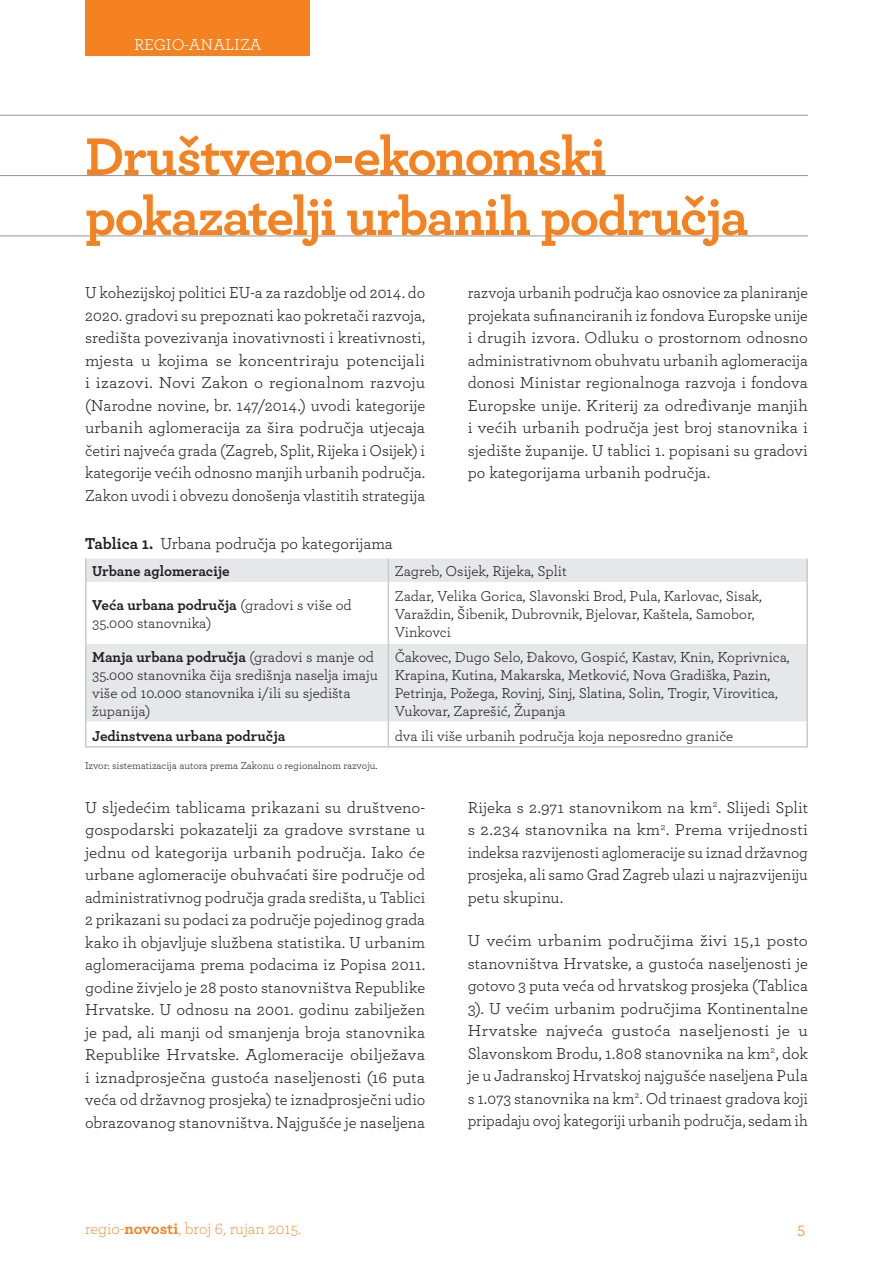
<style>
.page{position:relative;width:893px;height:1263px;background:#fff}
.page>*{position:absolute;margin:0;border:0;box-sizing:border-box;transform-origin:0 0}
.t1{font:700 55.5px/60px "Archer Pro";letter-spacing:-.03em;color:#f58220}
.t2{font:16.5px/22.5px "Archer Pro";color:#231f20;text-align:justify}
.t3{font:16.5px/22.5px "Archer Pro";color:#231f20;text-align:justify;scale:1.05 1}
.t4{font:16.5px/22.5px "Archer Pro";color:#231f20;text-align:justify;scale:.95 1}
.t5{font:300 16.5px "Archer Pro";color:#f58220}
.t6{font:16.5px "Archer Pro";color:#fff}
.t7{font:16.5px "Archer Pro";color:#f58220}
.t8{font:15px/18px "Archer Pro";color:#231f20}
.t9{font:700 15px "Archer Pro";color:#231f20}
.t10{font:10.5px "Archer Pro";color:#231f20}
.s1{font-weight:700}
</style>
<div class="page">
<hr style="left:0;top:175px;width:808px;height:1px;background:#939598">
<hr style="left:0;top:115px;width:808px;height:1px;background:#939598">
<hr style="left:0;top:236px;width:808px;height:1px;background:#939598">
<div style="left:85px;top:0;width:225px;height:55px;background:#f58220"></div>
<svg style="left:87px;top:559px;width:719px;height:162px;fill:#e6e7e9"></svg>
<hr style="left:87px;top:582px;width:301px;height:1px;background:#fff">
<hr style="left:389px;top:582px;width:417px;height:1px;background:#fff">
<hr style="left:87px;top:643px;width:301px;height:1px;background:#fff">
<hr style="left:389px;top:643px;width:417px;height:1px;background:#fff">
<hr style="left:85px;top:559px;width:2px;height:24px;background:#c9cacc">
<svg style="left:388px;top:559px;width:1px;height:24px"></svg>
<hr style="left:806px;top:559px;width:2px;height:24px;background:#c9cacc">
<hr style="left:85px;top:583px;width:2px;height:60px;background:#c9cacc">
<hr style="left:388px;top:583px;width:1px;height:60px;background:#c9cacc">
<hr style="left:806px;top:583px;width:2px;height:60px;background:#c9cacc">
<hr style="left:85px;top:643px;width:2px;height:79px;background:#c9cacc">
<hr style="left:388px;top:643px;width:1px;height:79px;background:#c9cacc">
<hr style="left:806px;top:643px;width:2px;height:79px;background:#c9cacc">
<hr style="left:85px;top:722px;width:2px;height:24px;background:#c9cacc">
<svg style="left:388px;top:722px;width:1px;height:24px"></svg>
<hr style="left:806px;top:722px;width:2px;height:24px;background:#c9cacc">
<hr style="left:85px;top:746px;width:303px;height:2px;background:#c9cacc">
<hr style="left:388px;top:746px;width:420px;height:2px;background:#c9cacc">
<p class="t6" style="left:134px;top:33px;width:129px">REGIO-ANALIZA</p>
<h1 class="t1" style="left:85px;top:123px;width:665px">Društveno-ekonomski pokazatelji urbanih područja</h1>
<p class="t2" style="left:85px;top:281px;width:342px">U kohezijskoj politici EU-a za razdoblje od 2014. do 2020. gradovi su prepoznati kao pokretači razvoja, središta povezivanja inovativnosti i kreativnosti, mjesta u kojima se koncentriraju potencijali i izazovi. Novi Zakon o regionalnom razvoju (Narodne novine, br. 147/2014.) uvodi kategorije urbanih aglomeracija za šira područja utjecaja četiri najveća grada (Zagreb, Split, Rijeka i Osijek) i kategorije većih odnosno manjih urbanih područja.<br>Zakon uvodi i obvezu donošenja vlastitih strategija</p>
<p class="t4" style="left:468px;top:281px;width:360px">razvoja urbanih područja kao osnovice za planiranje projekata sufinanciranih iz fondova Europske unije i drugih izvora. Odluku o prostornom odnosno administrativnom obuhvatu urbanih aglomeracija donosi Ministar regionalnoga razvoja i fondova Europske unije. Kriterij za određivanje manjih i većih urbanih područja jest broj stanovnika i sjedište županije. U tablici 1. popisani su gradovi po kategorijama urbanih područja.</p>
<p class="t2" style="left:85px;top:531px;width:309px"><span class="s1">Tablica 1.</span> Urbana područja po kategorijama</p>
<p class="t9" style="left:92px;top:559px;width:139px">Urbane aglomeracije</p>
<p class="t8" style="left:395px;top:561px;width:174px">Zagreb, Osijek, Rijeka, Split</p>
<p class="t8" style="left:92px;top:595px;width:261px"><span class="s1">Veća urbana područja</span> (gradovi s više od<br>35.000 stanovnika)</p>
<p class="t8" style="left:395px;top:586px;width:369px">Zadar, Velika Gorica, Slavonski Brod, Pula, Karlovac, Sisak,<br>Varaždin, Šibenik, Dubrovnik, Bjelovar, Kaštela, Samobor,<br>Vinkovci</p>
<p class="t8" style="left:92px;top:647px;width:287px"><span class="s1">Manja urbana područja</span> (gradovi s manje od 35.000 stanovnika čija središnja naselja imaju više od 10.000 stanovnika i/ili su sjedišta županija)</p>
<p class="t8" style="left:395px;top:647px;width:396px">Čakovec, Dugo Selo, Đakovo, Gospić, Kastav, Knin, Koprivnica, Krapina, Kutina, Makarska, Metković, Nova Gradiška, Pazin, Petrinja, Požega, Rovinj, Sinj, Slatina, Solin, Trogir, Virovitica, Vukovar, Zaprešić, Županja</p>
<p class="t9" style="left:92px;top:724px;width:195px">Jedinstvena urbana područja</p>
<p class="t8" style="left:395px;top:726px;width:340px">dva ili više urbanih područja koja neposredno graniče</p>
<p class="t10" style="left:85px;top:758px;width:294px">Izvor: sistematizacija autora prema Zakonu o regionalnom razvoju.</p>
<p class="t2" style="left:85px;top:795px;width:342px">U sljedećim tablicama prikazani su društveno&shy;gospodarski pokazatelji za gradove svrstane u jednu od kategorija urbanih područja. Iako će urbane aglomeracije obuhvaćati šire područje od administrativnog područja grada središta, u Tablici 2 prikazani su podaci za područje pojedinog grada kako ih objavljuje službena statistika. U urbanim aglomeracijama prema podacima iz Popisa 2011. godine živjelo je 28 posto stanovništva Republike Hrvatske. U odnosu na 2001. godinu zabilježen je pad, ali manji od smanjenja broja stanovnika Republike Hrvatske. Aglomeracije obilježava i iznadprosječna gustoća naseljenosti (16 puta veća od državnog prosjeka) te iznadprosječni udio obrazovanog stanovništva. Najgušće je naseljena</p>
<p class="t2" style="left:468px;top:795px;width:342px">Rijeka s 2.971 stanovnikom na km<sup>2</sup>. Slijedi Split s 2.234 stanovnika na km<sup>2</sup>. Prema vrijednosti indeksa razvijenosti aglomeracije su iznad državnog prosjeka, ali samo Grad Zagreb ulazi u najrazvijeniju petu skupinu.</p>
<p class="t3" style="left:468px;top:929px;width:325px">U većim urbanim područjima živi 15,1 posto stanovništva Hrvatske, a gustoća naseljenosti je gotovo 3 puta veća od hrvatskog prosjeka (Tablica 3). U većim urbanim područjima Kontinentalne Hrvatske najveća gustoća naseljenosti je u Slavonskom Brodu, 1.808 stanovnika na km<sup>2</sup>, dok je u Jadranskoj Hrvatskoj najgušće naseljena Pula s 1.073 stanovnika na km<sup>2</sup>. Od trinaest gradova koji pripadaju ovoj kategoriji urbanih područja, sedam ih</p>
<p class="t5" style="left:85px;top:1217px;width:218px">regio-<span class="s1">novosti</span>, broj 6, rujan 2015.</p>
<p class="t7" style="left:797px;top:1217px;width:9px">5</p>
</div>
